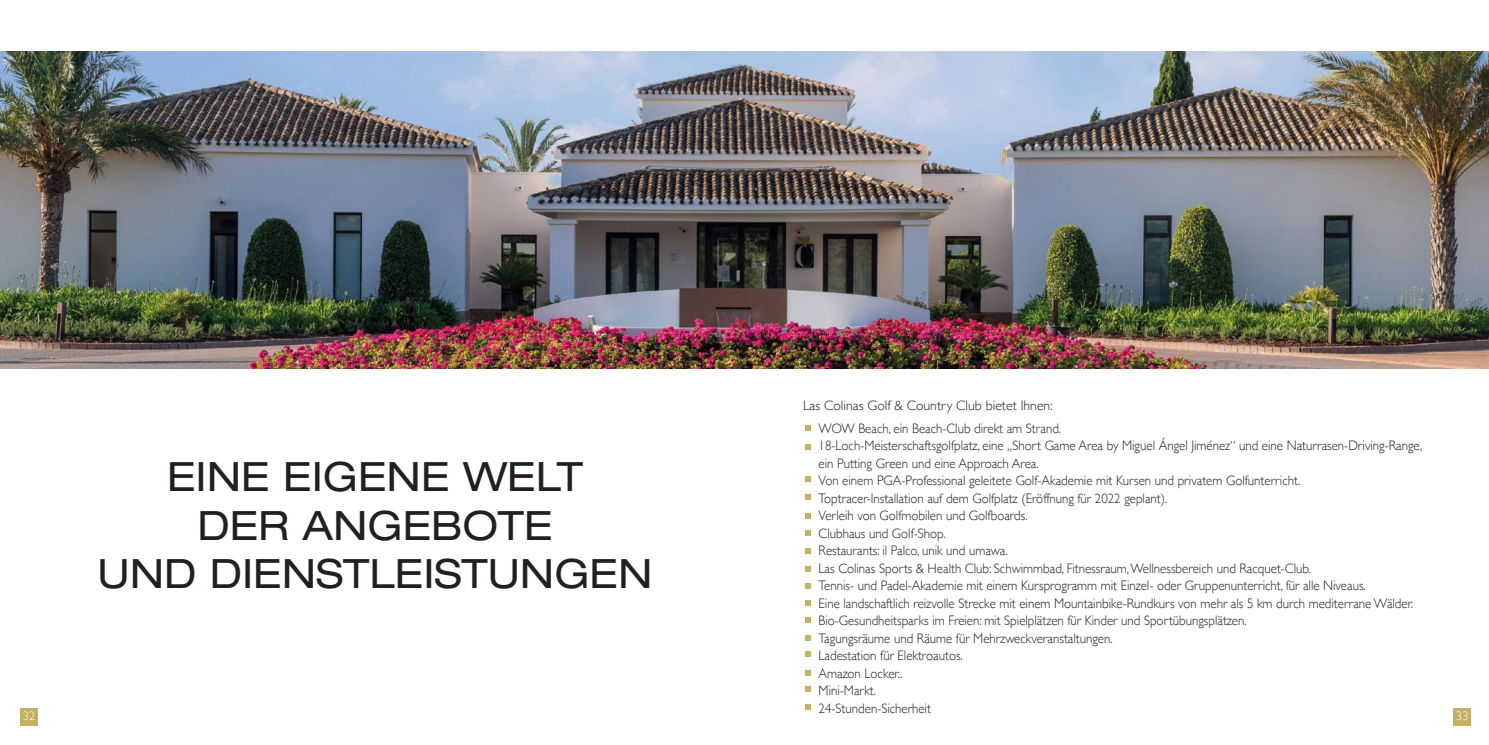
<style>
.page{position:relative;width:1489px;height:745px;background:#fff}
.page>*{position:absolute;margin:0;border:0;box-sizing:border-box;transform-origin:0 0}
.t1{font:expanded 40.38px "Helvetica Neue LT Std";color:#231f20}
.t2{font:300 13.75px "Gill Sans";color:#231f20;scale:.94 1}
.t3{font:300 13.75px "Gill Sans";color:#231f20}
.t4{font:300 12.5px "Gill Sans";color:#fff}
</style>
<div class="page">
<div style="left:21px;top:707px;width:17px;height:18px;background:#c4b061"></div>
<div style="left:1453px;top:707px;width:17px;height:18px;background:#c4b061"></div>
<img style="left:0;top:51px;width:1488px;height:317px">
<svg style="left:805px;top:425px;width:5px;height:5px"></svg>
<svg style="left:805px;top:476px;width:5px;height:6px"></svg>
<svg style="left:805px;top:513px;width:5px;height:5px"></svg>
<svg style="left:805px;top:548px;width:5px;height:5px"></svg>
<svg style="left:805px;top:583px;width:5px;height:5px"></svg>
<svg style="left:805px;top:600px;width:5px;height:5px"></svg>
<svg style="left:805px;top:635px;width:5px;height:5px"></svg>
<svg style="left:805px;top:704px;width:5px;height:5px"></svg>
<svg style="left:805px;top:686px;width:5px;height:5px"></svg>
<svg style="left:805px;top:444px;width:5px;height:5px"></svg>
<svg style="left:805px;top:494px;width:5px;height:6px"></svg>
<svg style="left:805px;top:530px;width:5px;height:5px"></svg>
<svg style="left:805px;top:566px;width:5px;height:6px"></svg>
<svg style="left:805px;top:617px;width:5px;height:5px"></svg>
<svg style="left:805px;top:670px;width:5px;height:5px"></svg>
<svg style="left:805px;top:651px;width:5px;height:5px"></svg>
<p class="t3" style="left:803px;top:395px;width:251px">Las Colinas Golf &amp; Country Club bietet Ihnen:</p>
<p class="t2" style="left:818px;top:417px;width:259px">WOW Beach, ein Beach-Club direkt am Strand.</p>
<p class="t2" style="left:818px;top:434px;width:644px">18-Loch-Meisterschaftsgolfplatz, eine „Short Game Area by Miguel Ángel Jiménez“ und eine Naturrasen-Driving-Range,</p>
<p class="t2" style="left:818px;top:452px;width:236px">ein Putting Green und eine Approach Area.</p>
<p class="t2" style="left:818px;top:469px;width:514px">Von einem PGA-Professional geleitete Golf-Akademie mit Kursen und privatem Golfunterricht.</p>
<p class="t2" style="left:818px;top:487px;width:372px">Toptracer-Installation auf dem Golfplatz (Eröffnung für 2022 geplant).</p>
<p class="t2" style="left:818px;top:504px;width:224px">Verleih von Golfmobilen und Golfboards.</p>
<p class="t2" style="left:818px;top:522px;width:137px">Clubhaus und Golf-Shop.</p>
<p class="t2" style="left:818px;top:539px;width:203px">Restaurants: il Palco, unik und umawa.</p>
<p class="t2" style="left:818px;top:557px;width:525px">Las Colinas Sports &amp; Health Club: Schwimmbad, Fitnessraum, Wellnessbereich und Racquet-Club.</p>
<p class="t2" style="left:818px;top:574px;width:583px">Tennis- und Padel-Akademie mit einem Kursprogramm mit Einzel- oder Gruppenunterricht, für alle Niveaus.</p>
<p class="t2" style="left:818px;top:592px;width:634px">Eine landschaftlich reizvolle Strecke mit einem Mountainbike-Rundkurs von mehr als 5 km durch mediterrane Wälder.</p>
<p class="t2" style="left:818px;top:609px;width:457px">Bio-Gesundheitsparks im Freien: mit Spielplätzen für Kinder und Sportübungsplätzen.</p>
<p class="t2" style="left:818px;top:627px;width:314px">Tagungsräume und Räume für Mehrzweckveranstaltungen.</p>
<p class="t2" style="left:818px;top:644px;width:155px">Ladestation für Elektroautos.</p>
<p class="t2" style="left:818px;top:662px;width:91px">Amazon Locker..</p>
<p class="t2" style="left:818px;top:679px;width:63px">Mini-Markt.</p>
<p class="t2" style="left:818px;top:697px;width:121px">24-Stunden-Sicherheit</p>
<p class="t1" style="left:167px;top:452px;width:417px">EINE EIGENE WELT</p>
<p class="t1" style="left:197px;top:500px;width:356px">DER ANGEBOTE</p>
<p class="t1" style="left:97px;top:549px;width:556px">UND DIENSTLEISTUNGEN</p>
<p class="t4" style="left:23px;top:705px;width:14px">32</p>
<p class="t4" style="left:1455px;top:705px;width:14px">33</p>
</div>
